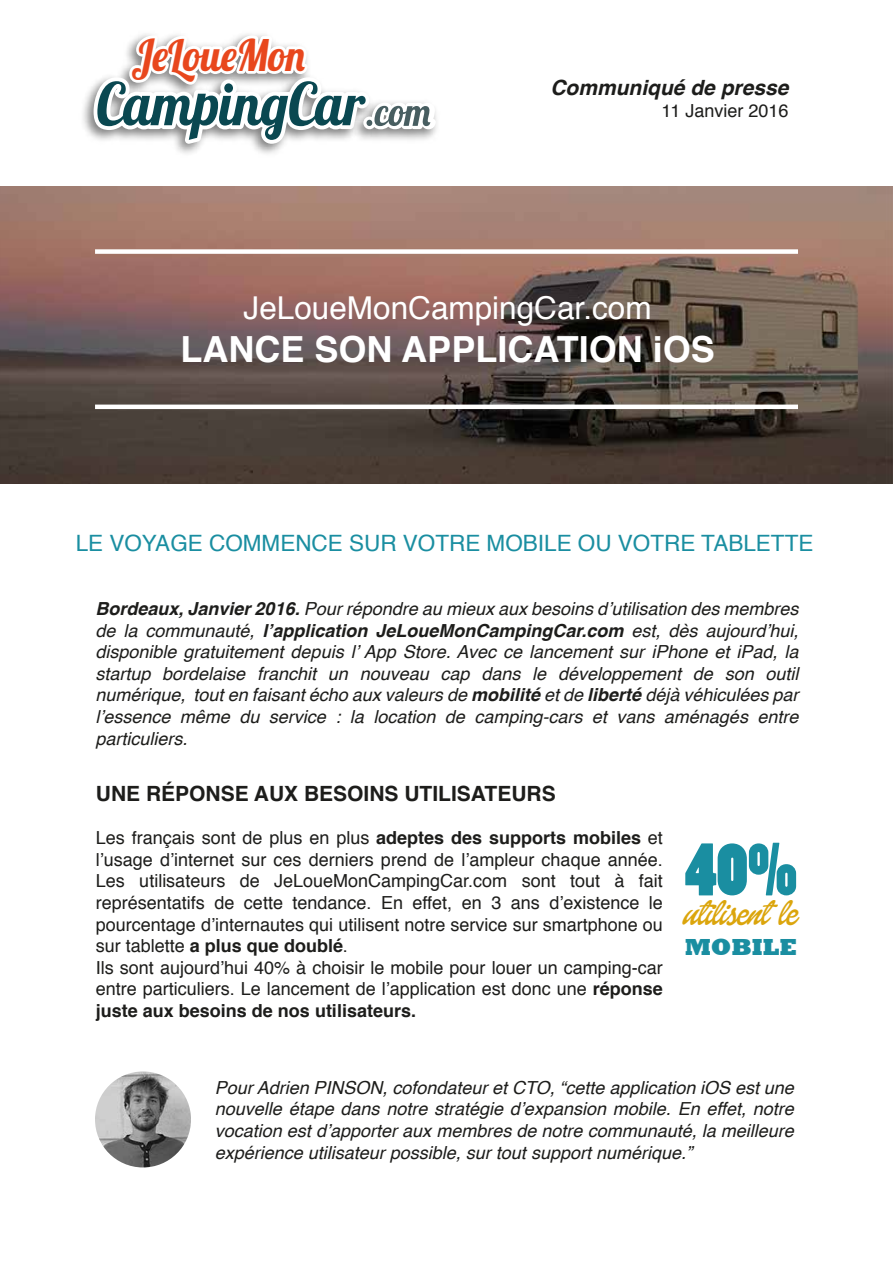
<style>
.page{position:relative;width:893px;height:1263px;background:#fff}
.page>*{position:absolute;margin:0;border:0;box-sizing:border-box;transform-origin:0 0}
.t1{font:70.2px "Poplar Std";color:#1a8ea1}
.t2{font:43.5px "Lobster 1.4";color:#e8471d;scale:.93 1}
.t3{font:37.5px "Dollie Script Personal Use";color:#dba50c}
.t4{font:700 36px "Helvetica";color:#fff}
.t5{font:31.5px "Helvetica";color:#fff}
.t6{font:800 23.85px "Rockwell";color:#1a8ea1}
.t7{font:22.5px "Helvetica";color:#1a8ea1}
.t8{font:700 21px "Helvetica";color:#1d1d1b}
.t9{font:italic 700 21px "Helvetica";color:#1d1d1b}
.t10{font:italic 18px/21.6px "Helvetica";color:#1d1d1b;text-align:justify}
.t11{font:18px/21.6px "Helvetica";color:#1d1d1b}
.s1{font-weight:700}
</style>
<div class="page">
<img style="left:0;top:187px;width:893px;height:297px">
<img style="left:83px;top:85px;width:201px;height:69px">
<svg style="left:94px;top:35px;width:342px;height:109px"></svg>
<div style="left:95px;top:249px;width:703px;height:5px;background:#fff"></div>
<hr style="left:95px;top:405px;width:703px;height:4px;background:#fff">
<img style="left:95px;top:1071px;width:96px;height:97px">
<h2 class="t2" style="left:131px;top:28px;width:188px">JeLoueMon</h2>
<p class="t9" style="left:550px;top:70px;width:240px">Communiqué de presse</p>
<p class="t11" style="left:662px;top:100px;width:128px">11 Janvier 2016</p>
<h3 class="t5" style="left:244px;top:283px;width:409px">JeLoueMonCampingCar.com</h3>
<h3 class="t4" style="left:181px;top:320px;width:536px">LANCE SON APPLICATION iOS</h3>
<p class="t7" style="left:76px;top:525px;width:739px">LE VOYAGE COMMENCE SUR VOTRE MOBILE OU VOTRE TABLETTE</p>
<p class="t10" style="left:95px;top:598px;width:705px"><span class="s1">Bordeaux, Janvier 2016.</span> Pour répondre au mieux aux besoins d’utilisation des membres de la communauté, <span class="s1">l’application JeLoueMonCampingCar.com</span> est, dès aujourd’hui, disponible gratuitement depuis l’ App Store. Avec ce lancement sur iPhone et iPad, la startup bordelaise franchit un nouveau cap dans le développement de son outil numérique, tout en faisant écho aux valeurs de <span class="s1">mobilité</span> et de <span class="s1">liberté</span> déjà véhiculées par l’essence même du service : la location de camping-cars et vans aménagés entre particuliers.</p>
<p class="t8" style="left:96px;top:776px;width:461px">UNE RÉPONSE AUX BESOINS UTILISATEURS</p>
<p class="t11" style="left:96px;top:827px;width:569px">Les français sont de plus en plus <span class="s1">adeptes des supports mobiles</span> et l’usage d’internet sur ces derniers prend de l’ampleur chaque année.<br>Les utilisateurs de JeLoueMonCampingCar.com sont tout à fait représentatifs de cette tendance. En effet, en 3 ans d’existence le pourcentage d’internautes qui utilisent notre service sur smartphone ou sur tablette <span class="s1">a plus que doublé</span>.<br>Ils sont aujourd’hui 40% à choisir le mobile pour louer un camping-car entre particuliers. Le lancement de l’application est donc une <span class="s1">réponse juste aux besoins de nos utilisateurs.</span></p>
<h1 class="t1" style="left:685px;top:831px;width:114px">40%</h1>
<h3 class="t3" style="left:684px;top:892px;width:115px">utilisent le</h3>
<h3 class="t6" style="left:685px;top:934px;width:114px">MOBILE</h3>
<p class="t10" style="left:215px;top:1077px;width:581px">Pour Adrien PINSON, cofondateur et CTO, “cette application iOS est une nouvelle étape dans notre stratégie d’expansion mobile. En effet, notre vocation est d’apporter aux membres de notre communauté, la meilleure expérience utilisateur possible, sur tout support numérique.”</p>
</div>
